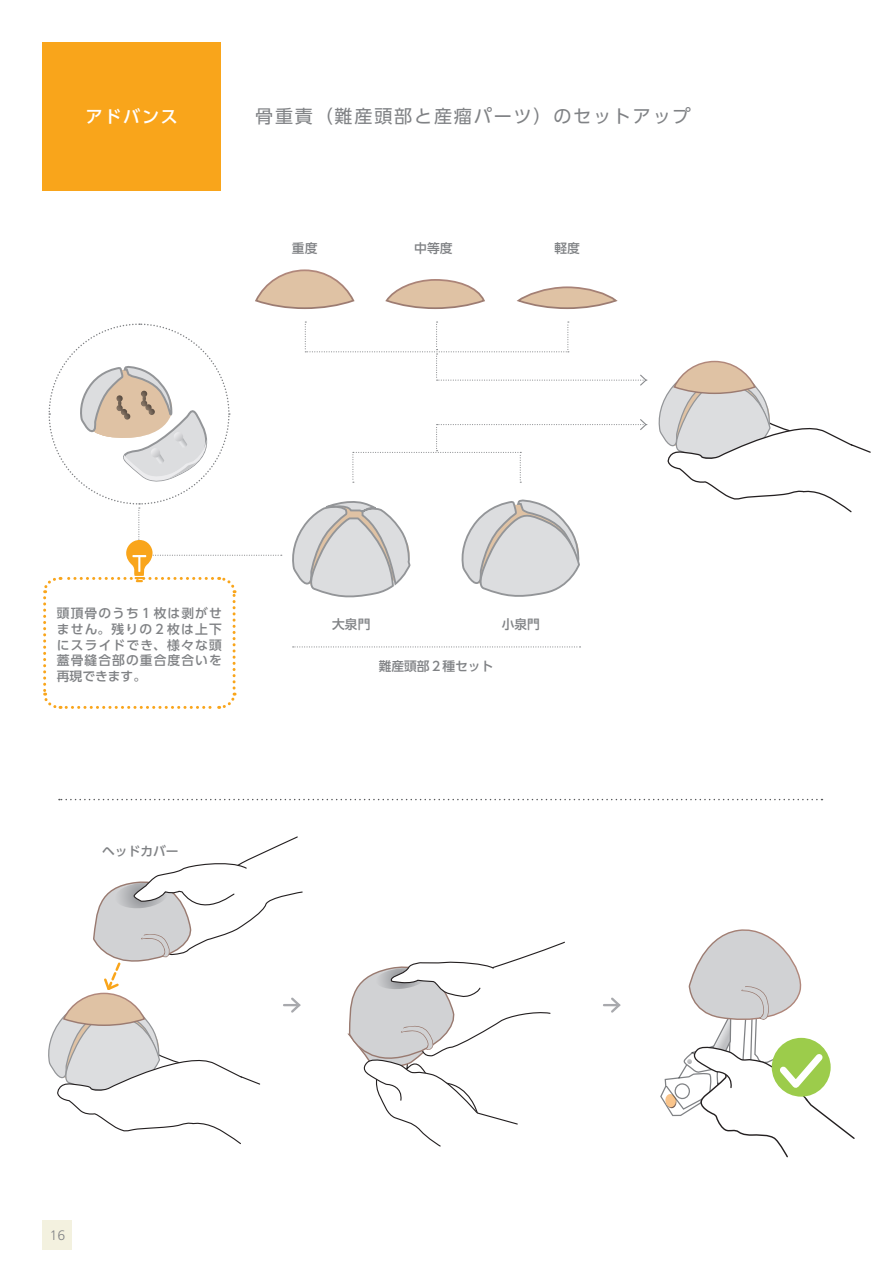
<style>
.page{position:relative;width:893px;height:1263px;background:#fff}
.page>*{position:absolute;margin:0;border:0;box-sizing:border-box;transform-origin:0 0}
.t1{font:18px "UD Shin Go Pro";letter-spacing:.1em;color:#808285}
.t2{font:500 16.95px "UD Shin Go Pro";letter-spacing:.1em;color:#fff}
.t3{font:13.8px "Humanist 777 BT Light B";color:#808285}
.t4{font:500 12.75px/15.9px "UD Shin Go Pro";letter-spacing:.085em;color:#808285;text-align:justify}
.t5{font:500 12.75px "UD Shin Go Pro";color:#808285}
</style>
<div class="page">
<div style="left:43px;top:1220px;width:29px;height:30px;background:#f3f1df"></div>
<div style="left:43px;top:43px;width:178px;height:148px;background:#f9a51b"></div>
<svg style="left:255px;top:269px;width:100px;height:41px"></svg>
<svg style="left:385px;top:279px;width:100px;height:31px"></svg>
<svg style="left:516px;top:286px;width:102px;height:24px"></svg>
<svg style="left:658px;top:360px;width:213px;height:153px"></svg>
<svg style="left:305px;top:321px;width:343px;height:65px"></svg>
<svg style="left:292px;top:419px;width:356px;height:179px"></svg>
<svg style="left:293px;top:646px;width:287px;height:1px"></svg>
<svg style="left:604px;top:997px;width:17px;height:16px"></svg>
<svg style="left:347px;top:941px;width:218px;height:206px"></svg>
<svg style="left:43px;top:323px;width:239px;height:386px"></svg>
<svg style="left:59px;top:799px;width:763px;height:1px"></svg>
<svg style="left:660px;top:929px;width:195px;height:229px"></svg>
<svg style="left:48px;top:836px;width:255px;height:309px"></svg>
<h2 class="t2" style="left:86px;top:103px;width:93px">アドバンス</h2>
<h1 class="t1" style="left:255px;top:102px;width:437px">骨重責（難産頭部と産瘤パーツ）のセットアップ</h1>
<p class="t4" style="left:414px;top:240px;width:40px">中等度</p>
<p class="t4" style="left:292px;top:240px;width:27px">重度</p>
<p class="t4" style="left:554px;top:240px;width:27px">軽度</p>
<p class="t4" style="left:57px;top:604px;width:167px">頭頂骨のうち１枚は剥がせません。残りの２枚は上下にスライドでき、様々な頭蓋骨縫合部の重合度合いを再現できます。</p>
<p class="t4" style="left:102px;top:842px;width:78px">ヘッドカバー</p>
<p class="t4" style="left:332px;top:616px;width:40px">大泉門</p>
<p class="t4" style="left:502px;top:616px;width:40px">小泉門</p>
<p class="t5" style="left:379px;top:656px;width:116px">難産頭部２種セット</p>
<p class="t3" style="left:50px;top:1226px;width:17px">16</p>
</div>
